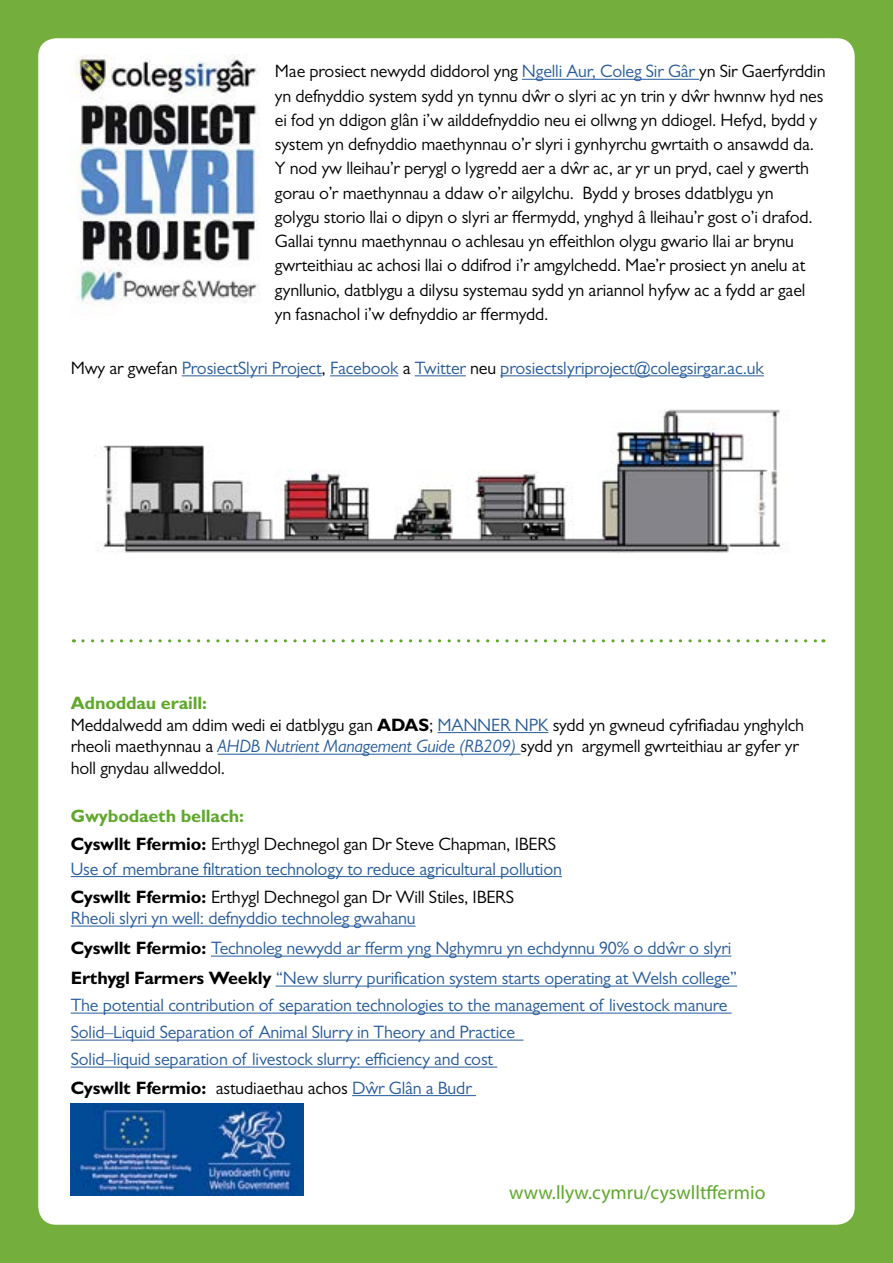
<style>
.page{position:relative;width:893px;height:1263px;background:#74af3e}
.page>*{position:absolute;margin:0;border:0;box-sizing:border-box;transform-origin:0 0}
.t1{font:19.5px "Myriad Pro";color:#5fa82c}
.t2{font:18px/24.3px "Gill Sans MT Pro";letter-spacing:-.01em;color:#000}
.t3{font:18px/27.5px "Gill Sans MT Pro";letter-spacing:-.01em;color:#275b9b}
.s1{color:#275b9b}
.s2{color:#000}
.s3{font-weight:700;color:#5fa82c}
.s4{font-weight:700}
.s5{font-style:italic;color:#275b9b}
.s6{font-weight:700;color:#000}
</style>
<div class="page">
<div style="left:38px;top:38px;width:817px;height:1187px;background:#fff;border-radius:18px"></div>
<img style="left:71px;top:1103px;width:232px;height:93px">
<svg style="left:83px;top:639px;width:741px;height:3px"></svg>
<img style="left:70px;top:54px;width:190px;height:249px">
<img style="left:94px;top:409px;width:693px;height:145px">
<hr style="left:522px;top:79px;width:177px;height:1px;background:#275b9b">
<hr style="left:182px;top:375px;width:140px;height:1px;background:#275b9b">
<hr style="left:330px;top:375px;width:68px;height:1px;background:#275b9b">
<hr style="left:415px;top:375px;width:51px;height:1px;background:#275b9b">
<hr style="left:500px;top:375px;width:264px;height:1px;background:#275b9b">
<hr style="left:437px;top:732px;width:111px;height:1px;background:#275b9b">
<hr style="left:218px;top:754px;width:303px;height:1px;background:#275b9b">
<hr style="left:71px;top:876px;width:491px;height:1px;background:#275b9b">
<hr style="left:71px;top:926px;width:345px;height:1px;background:#275b9b">
<hr style="left:211px;top:956px;width:520px;height:1px;background:#275b9b">
<hr style="left:276px;top:986px;width:461px;height:1px;background:#275b9b">
<hr style="left:71px;top:1013px;width:661px;height:1px;background:#275b9b">
<hr style="left:71px;top:1040px;width:452px;height:1px;background:#275b9b">
<hr style="left:71px;top:1067px;width:426px;height:1px;background:#275b9b">
<hr style="left:352px;top:1095px;width:124px;height:1px;background:#275b9b">
<p class="t2" style="left:275px;top:59px;width:552px">Mae prosiect newydd diddorol yng <span class="s1">Ngelli Aur, Coleg Sir Gâr</span> yn Sir Gaerfyrddin yn defnyddio system sydd yn tynnu dŵr o slyri ac yn trin y dŵr hwnnw hyd nes ei fod yn ddigon glân i’w ailddefnyddio neu ei ollwng yn ddiogel. Hefyd, bydd y system yn defnyddio maethynnau o’r slyri i gynhyrchu gwrtaith o ansawdd da.<br>Y nod yw lleihau’r perygl o lygredd aer a dŵr ac, ar yr un pryd, cael y gwerth gorau o’r maethynnau a ddaw o’r ailgylchu. Bydd y broses ddatblygu yn<br>golygu storio llai o dipyn o slyri ar ffermydd, ynghyd â lleihau’r gost o’i drafod.<br>Gallai tynnu maethynnau o achlesau yn effeithlon olygu gwario llai ar brynu gwrteithiau ac achosi llai o ddifrod i’r amgylchedd. Mae’r prosiect yn anelu at gynllunio, datblygu a dilysu systemau sydd yn ariannol hyfyw ac a fydd ar gael yn fasnachol i’w defnyddio ar ffermydd.</p>
<p class="t3" style="left:71px;top:354px;width:695px"><span class="s2">Mwy ar gwefan</span> ProsiectSlyri Project<span class="s2">,</span> Facebook <span class="s2">a</span> Twitter <span class="s2">neu</span> prosiectslyriproject@colegsirgar.ac.uk</p>
<p class="t2" style="left:71px;top:692px;width:735px;line-height:21.6px"><span class="s3">Adnoddau eraill:<br></span>Meddalwedd am ddim wedi ei datblygu gan <span class="s4">ADAS</span>; <span class="s1">MANNER NPK</span> sydd yn gwneud cyfrifiadau ynghylch rheoli maethynnau a <span class="s5">AHDB Nutrient Management Guide (RB209)</span> sydd yn argymell gwrteithiau ar gyfer yr holl gnydau allweddol.</p>
<p class="t2" style="left:71px;top:801px;width:487px;line-height:28.5px"><span class="s3">Gwybodaeth bellach:<br></span><span class="s4">Cyswllt Ffermio:</span> Erthygl Dechnegol gan Dr Steve Chapman, IBERS</p>
<p class="t3" style="left:71px;top:854px;width:493px;line-height:28.5px">Use of membrane filtration technology to reduce agricultural pollution<br><span class="s6">Cyswllt Ffermio:</span> <span class="s2">Erthygl Dechnegol gan Dr Will Stiles, IBERS</span></p>
<p class="t3" style="left:71px;top:903px;width:668px;line-height:30px">Rheoli slyri yn well: defnyddio technoleg gwahanu<br><span class="s6">Cyswllt Ffermio:</span> Technoleg newydd ar fferm yng Nghymru yn echdynnu 90% o ddŵr o slyri<br><span class="s6">Erthygl Farmers Weekly</span> “New slurry purification system starts operating at Welsh college”</p>
<p class="t3" style="left:71px;top:991px;width:658px">The potential contribution of separation technologies to the management of livestock manure Solid–Liquid Separation of Animal Slurry in Theory and Practice<br>Solid–liquid separation of livestock slurry: efficiency and cost<br><span class="s6">Cyswllt Ffermio:</span> <span class="s2">astudiaethau achos</span> Dŵr Glân a Budr</p>
<p class="t1" style="left:509px;top:1180px;width:258px">www.llyw.cymru/cyswlltffermio</p>
</div>
